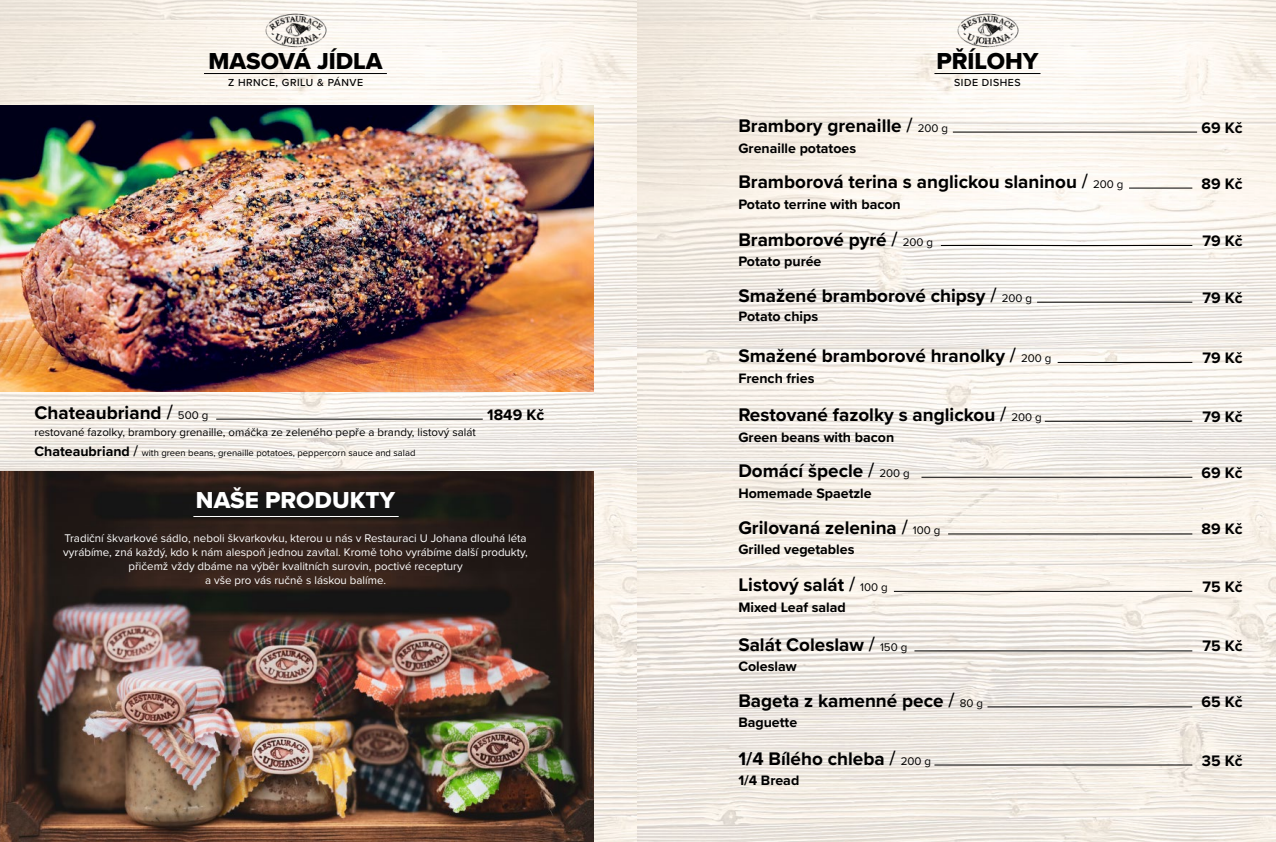
<style>
.page{position:relative;width:1276px;height:842px;background:#fff}
.page>*{position:absolute;margin:0;border:0;box-sizing:border-box;transform-origin:0 0}
.t1{font:24px "Proxima Nova Extrabld";color:#000}
.t2{font:24px "Proxima Nova Extrabld";color:#fff}
.t3{font:700 18.9px "Proxima Nova";color:#000}
.t4{font:700 15.8px "Proxima Nova";color:#000}
.t5{font:700 14.2px "Proxima Nova";color:#000}
.t6{font:11.5px/13.8px "Proxima Nova";color:#fff;text-align:center}
.t7{font:11.5px "Proxima Nova";color:#000}
.t8{font:500 10.6px "Proxima Nova";letter-spacing:.05em;color:#000}
.t9{font:9.4px "Proxima Nova";color:#000}
.s1{font-family:"Lexia";font-weight:400}
.s2{font-weight:400;font-size:11.5px}
.s3{font-weight:700;font-size:14.2px}
.s4{font-family:"Lexia";font-size:14.2px}
</style>
<div class="page">
<img style="left:0;top:0;width:637px;height:842px">
<hr style="left:216px;top:419px;width:267px;height:1px;background:#000">
<img style="left:265px;top:7px;width:63px;height:47px">
<hr style="left:204px;top:73px;width:183px;height:1px;background:#000">
<img style="left:0;top:105px;width:593px;height:286px">
<img style="left:0;top:471px;width:593px;height:371px">
<img style="left:637px;top:0;width:639px;height:842px">
<img style="left:956px;top:7px;width:64px;height:47px">
<hr style="left:934px;top:73px;width:106px;height:1px;background:#000">
<hr style="left:193px;top:516px;width:206px;height:1px;background:#fff">
<hr style="left:953px;top:132px;width:244px;height:1px;background:#000">
<hr style="left:1129px;top:188px;width:63px;height:1px;background:#000">
<hr style="left:941px;top:245px;width:251px;height:1px;background:#000">
<hr style="left:1037px;top:302px;width:155px;height:1px;background:#000">
<hr style="left:1057px;top:362px;width:135px;height:1px;background:#000">
<hr style="left:1045px;top:421px;width:147px;height:1px;background:#000">
<hr style="left:921px;top:477px;width:271px;height:1px;background:#000">
<hr style="left:948px;top:534px;width:244px;height:1px;background:#000">
<hr style="left:894px;top:591px;width:298px;height:1px;background:#000">
<hr style="left:914px;top:651px;width:278px;height:1px;background:#000">
<hr style="left:987px;top:707px;width:205px;height:1px;background:#000">
<hr style="left:934px;top:765px;width:258px;height:1px;background:#000">
<p class="t1" style="left:208px;top:43px;width:176px">MASOVÁ JÍDLA</p>
<p class="t1" style="left:936px;top:43px;width:104px">PŘÍLOHY</p>
<p class="t8" style="left:228px;top:74px;width:137px">Z HRNCE, GRILU &amp; PÁNVE</p>
<p class="t8" style="left:954px;top:74px;width:68px">SIDE DISHES</p>
<p class="t3" style="left:738px;top:112px;width:211px">Brambory grenaille <span class="s1">/</span> <span class="s2">200 g</span></p>
<p class="t4" style="left:1201px;top:116px;width:43px">69 Kč</p>
<p class="t5" style="left:738px;top:137px;width:119px">Grenaille potatoes</p>
<p class="t3" style="left:738px;top:168px;width:386px">Bramborová terina s anglickou slaninou <span class="s1">/</span> <span class="s2">200 g</span></p>
<p class="t4" style="left:1201px;top:172px;width:43px">89 Kč</p>
<p class="t5" style="left:738px;top:193px;width:164px">Potato terrine with bacon</p>
<p class="t3" style="left:738px;top:225px;width:196px">Bramborové pyré <span class="s1">/</span> <span class="s2">200 g</span></p>
<p class="t4" style="left:1202px;top:229px;width:42px">79 Kč</p>
<p class="t5" style="left:738px;top:251px;width:85px">Potato purée</p>
<p class="t3" style="left:738px;top:282px;width:295px">Smažené bramborové chipsy <span class="s1">/</span> <span class="s2">200 g</span></p>
<p class="t4" style="left:1202px;top:286px;width:42px">79 Kč</p>
<p class="t5" style="left:738px;top:306px;width:81px">Potato chips</p>
<p class="t3" style="left:738px;top:342px;width:315px">Smažené bramborové hranolky <span class="s1">/</span> <span class="s2">200 g</span></p>
<p class="t4" style="left:1202px;top:346px;width:42px">79 Kč</p>
<p class="t5" style="left:738px;top:368px;width:78px">French fries</p>
<p class="t3" style="left:34px;top:399px;width:175px">Chateaubriand <span class="s1">/</span> <span class="s2">500 g</span></p>
<p class="t4" style="left:487px;top:403px;width:58px">1849 Kč</p>
<p class="t3" style="left:738px;top:401px;width:305px">Restované fazolky s anglickou <span class="s1">/</span> <span class="s2">200 g</span></p>
<p class="t4" style="left:1202px;top:405px;width:42px">79 Kč</p>
<p class="t7" style="left:35px;top:424px;width:443px">restované fazolky, brambory grenaille, omáčka ze zeleného pepře a brandy, listový salát</p>
<p class="t5" style="left:738px;top:426px;width:157px">Green beans with bacon</p>
<p class="t9" style="left:34px;top:446px;width:382px"><span class="s3">Chateaubriand</span> <span class="s4">/</span> with green beans, grenaille potatoes, peppercorn sauce and salad</p>
<p class="t3" style="left:738px;top:457px;width:173px">Domácí špecle <span class="s1">/</span> <span class="s2">200 g</span></p>
<p class="t4" style="left:1201px;top:461px;width:43px">69 Kč</p>
<p class="t2" style="left:196px;top:482px;width:201px">NAŠE PRODUKTY</p>
<p class="t6" style="left:63px;top:531px;width:466px">Tradiční škvarkové sádlo, neboli škvarkovku, kterou u nás v Restauraci U Johana dlouhá léta vyrábíme, zná každý, kdo k nám alespoň jednou zavítal. Kromě toho vyrábíme další produkty, přičemž vždy dbáme na výběr kvalitních surovin, poctivé receptury<br>a vše pro vás ručně s láskou balíme.</p>
<p class="t5" style="left:738px;top:482px;width:135px">Homemade Spaetzle</p>
<p class="t3" style="left:738px;top:514px;width:204px">Grilovaná zelenina <span class="s1">/</span> <span class="s2">100 g</span></p>
<p class="t4" style="left:1201px;top:517px;width:43px">89 Kč</p>
<p class="t5" style="left:738px;top:539px;width:118px">Grilled vegetables</p>
<p class="t3" style="left:738px;top:571px;width:151px">Listový salát <span class="s1">/</span> <span class="s2">100 g</span></p>
<p class="t4" style="left:1202px;top:575px;width:42px">75 Kč</p>
<p class="t5" style="left:738px;top:596px;width:109px">Mixed Leaf salad</p>
<p class="t3" style="left:738px;top:630px;width:170px">Salát Coleslaw <span class="s1">/</span> <span class="s2">150 g</span></p>
<p class="t4" style="left:1202px;top:634px;width:42px">75 Kč</p>
<p class="t5" style="left:738px;top:656px;width:60px">Coleslaw</p>
<p class="t3" style="left:738px;top:686px;width:246px">Bageta z kamenné pece <span class="s1">/</span> <span class="s2">80 g</span></p>
<p class="t4" style="left:1201px;top:690px;width:43px">65 Kč</p>
<p class="t5" style="left:738px;top:712px;width:60px">Baguette</p>
<p class="t3" style="left:738px;top:745px;width:194px">1/4 Bílého chleba <span class="s1">/</span> <span class="s2">200 g</span></p>
<p class="t4" style="left:1202px;top:748px;width:42px">35 Kč</p>
<p class="t5" style="left:738px;top:770px;width:62px">1/4 Bread</p>
</div>
